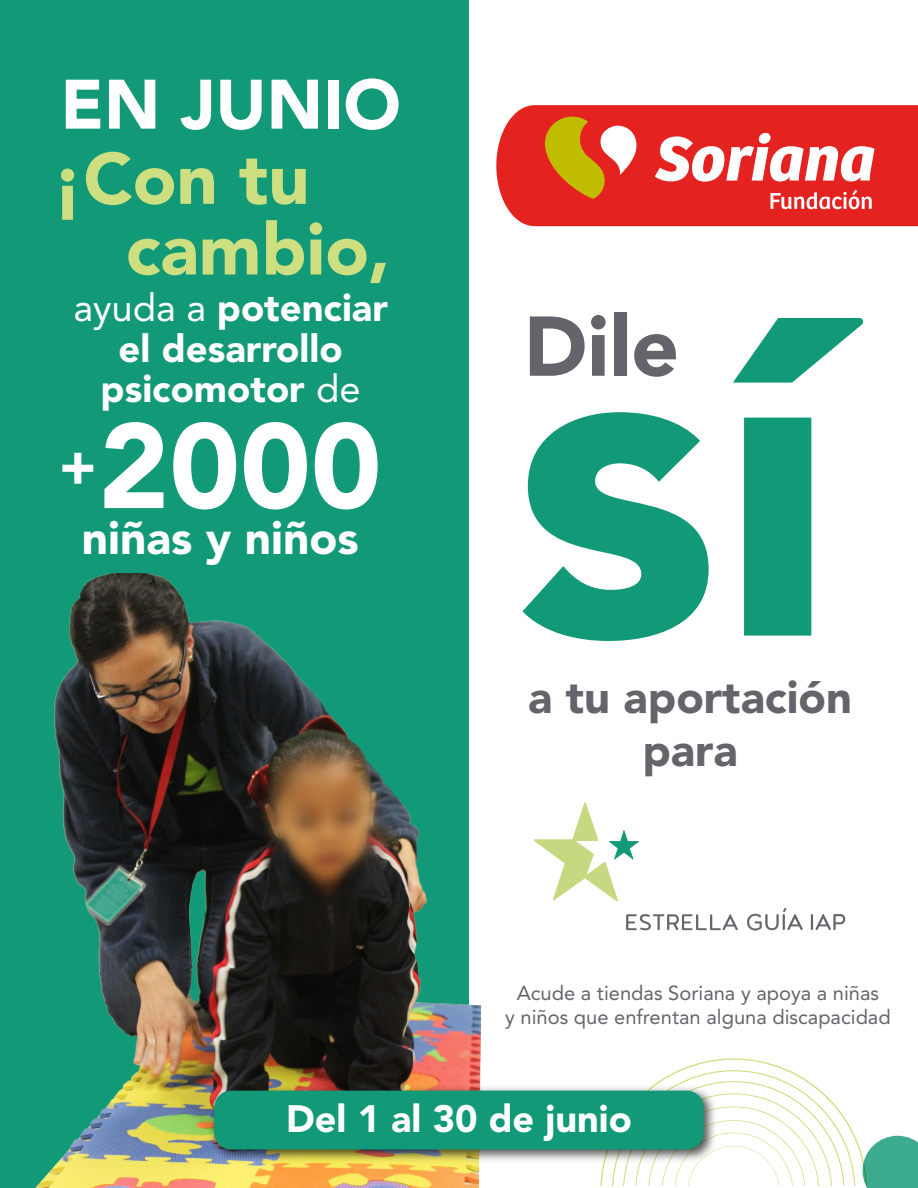
<style>
.page{position:relative;width:918px;height:1188px;background:#fff}
.page>*{position:absolute;margin:0;border:0;box-sizing:border-box;transform-origin:0 0}
.t1{font:900 119.55px "Avenir LT Std";color:#fff}
.t2{font:900 83.85px "Avenir LT Std";color:#64656a}
.t3{font:900 71.85px "Avenir LT Std";color:#cddf80}
.t4{font:900 69.15px "Avenir LT Std";color:#fff}
.t5{font:900 45.9px "Avenir LT Std";color:#fff}
.t6{font:900 45.15px/52.2px "Avenir LT Std";color:#64656a;text-align:center}
.t7{font:900 38.1px/40.8px "Avenir LT Std";color:#fff;text-align:center}
.t8{font:900 37.95px "Avenir LT Std";color:#fff}
.t9{font:20.1px/24.2px "Avenir LT Std";color:#64656a;text-align:center}
.s1{font-weight:400}
</style>
<div class="page">
<div style="left:496px;top:105px;width:422px;height:121px;background:#e42320"></div>
<div style="left:0;top:0;width:469px;height:1188px;background:#129977"></div>
<svg style="left:600px;top:1058px;width:318px;height:130px"></svg>
<img style="left:35px;top:574px;width:447px;height:614px">
<svg style="left:534px;top:803px;width:105px;height:98px"></svg>
<svg style="left:626px;top:914px;width:112px;height:16px"></svg>
<svg style="left:747px;top:908px;width:56px;height:22px"></svg>
<svg style="left:811px;top:914px;width:34px;height:16px"></svg>
<svg style="left:522px;top:412px;width:187px;height:229px"></svg>
<svg style="left:733px;top:318px;width:131px;height:318px"></svg>
<img style="left:206px;top:1081px;width:516px;height:87px">
<div style="left:214px;top:1091px;width:490px;height:58px;background:#129977;border-radius:17px"></div>
<svg style="left:545px;top:117px;width:91px;height:82px;background:#da7d35"></svg>
<svg style="left:759px;top:133px;width:12px;height:11px"></svg>
<svg style="left:655px;top:136px;width:220px;height:46px"></svg>
<svg style="left:770px;top:190px;width:102px;height:19px"></svg>
<h3 class="t4" style="left:60px;top:63px;width:342px">EN JUNIO</h3>
<h3 class="t3" style="left:52px;top:135px;width:259px">¡Con tu</h3>
<h3 class="t3" style="left:126px;top:206px;width:266px">cambio,</h3>
<h3 class="t7" style="left:73px;top:287px;width:316px"><span class="s1">ayuda a</span> potenciar el desarrollo psicomotor <span class="s1">de</span></h3>
<h1 class="t1" style="left:59px;top:394px;width:324px"><sup>+</sup>2000</h1>
<h3 class="t5" style="left:82px;top:510px;width:278px">niñas y niños</h3>
<h2 class="t2" style="left:524px;top:296px;width:157px">Dile</h2>
<h3 class="t6" style="left:528px;top:671px;width:325px">a tu aportación para</h3>
<p class="t9" style="left:505px;top:981px;width:387px">Acude a tiendas Soriana y apoya a niñas<br>y niños que enfrentan alguna discapacidad</p>
<h3 class="t8" style="left:286px;top:1096px;width:347px">Del 1 al 30 de junio</h3>
</div>
